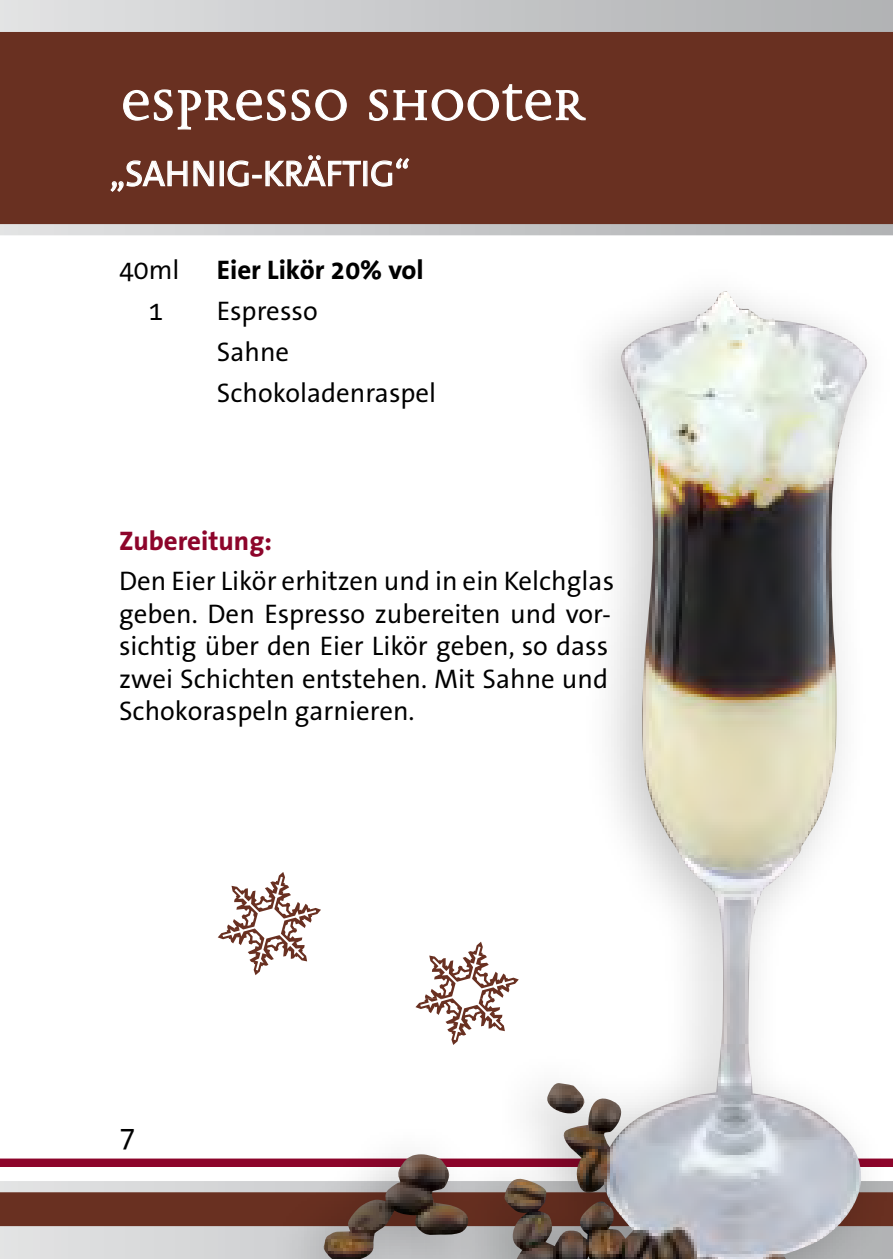
<style>
.page{position:relative;width:893px;height:1259px;background:#fff}
.page>*{position:absolute;margin:0;border:0;box-sizing:border-box;transform-origin:0 0}
.t1{font:75px "Disturbance OT";color:#fff}
.t2{font:36px "The Sans Office";color:#fff}
.t3{font:30px "The Sans Office";color:#000}
.t4{font:27px/32.4px "The Sans Office";color:#000}
.t5{font:700 27px "The Sans Office";color:#000}
.t6{font:700 27px "The Sans Office";color:#8d052b}
</style>
<div class="page">
<div style="left:0;top:19px;width:893px;height:211px;background:#693021"></div>
<div style="left:0;top:0;width:893px;height:32px;background:linear-gradient(to right,#e1e1e3,#aeb0b2)"></div>
<svg style="left:0;top:224px;width:893px;height:11px;background:#c6c7c8"></svg>
<div style="left:0;top:1186px;width:893px;height:50px;background:#693021"></div>
<div style="left:0;top:1181px;width:893px;height:11px;background:#dadbdc"></div>
<div style="left:0;top:1158px;width:893px;height:9px;background:#8d052b"></div>
<div style="left:0;top:1226px;width:893px;height:33px;background:#dadbdc"></div>
<svg style="left:123px;top:89px;width:224px;height:41px"></svg>
<svg style="left:369px;top:84px;width:217px;height:37px"></svg>
<svg style="left:110px;top:160px;width:104px;height:32px"></svg>
<div style="left:220px;top:161px;width:4px;height:25px;border:1px solid #fff"></div>
<svg style="left:227px;top:155px;width:134px;height:32px"></svg>
<div style="left:363px;top:161px;width:4px;height:25px;border:1px solid #fff"></div>
<svg style="left:371px;top:158px;width:39px;height:29px"></svg>
<div style="left:266px;top:258px;width:627px;height:1001px;background:#000;opacity:.22"></div>
<img style="left:360px;top:291px;width:510px;height:968px">
<svg style="left:218px;top:872px;width:103px;height:103px"></svg>
<svg style="left:415px;top:941px;width:104px;height:104px"></svg>
<h1 class="t1" style="left:121px;top:67px;width:466px">espresso shooter</h1>
<h2 class="t2" style="left:110px;top:150px;width:302px">„SAHNIG-KRÄFTIG“</h2>
<p class="t4" style="left:119px;top:253px;width:62px">40ml</p>
<p class="t5" style="left:217px;top:253px;width:208px">Eier Likör 20% vol</p>
<p class="t4" style="left:148px;top:294px;width:16px">1</p>
<p class="t4" style="left:217px;top:290px;width:221px;line-height:40.8px">Espresso<br>Sahne<br>Schokoladenraspel</p>
<p class="t6" style="left:119px;top:523px;width:154px">Zubereitung:</p>
<p class="t4" style="left:119px;top:564px;width:497px">Den Eier Likör erhitzen und in ein Kelchglas geben. Den Espresso zubereiten und vor&shy;sichtig über den Eier Likör geben, so dass zwei Schichten entstehen. Mit Sahne und Schokoraspeln garnieren.</p>
<p class="t3" style="left:119px;top:1117px;width:18px">7</p>
</div>
